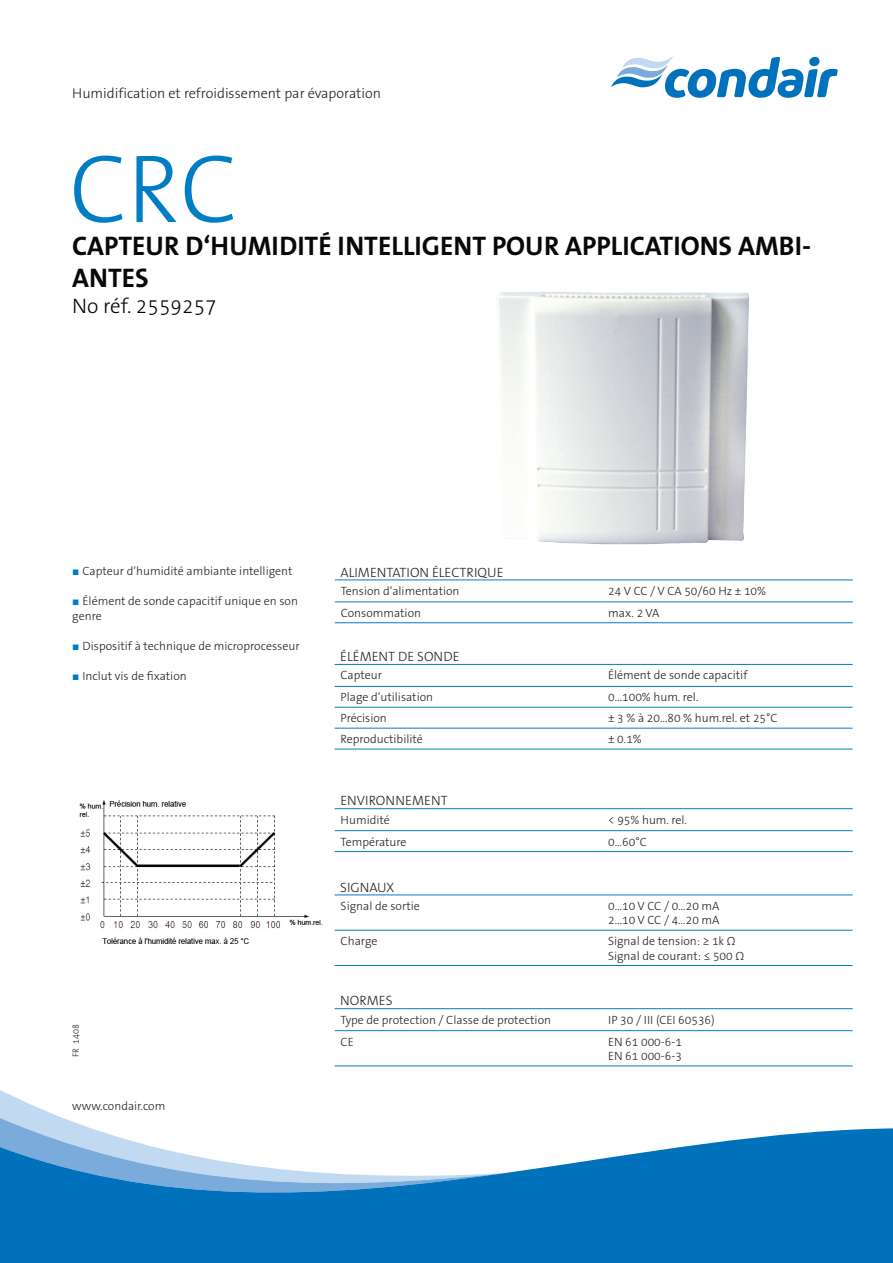
<style>
.page{position:relative;width:893px;height:1263px;background:#fff}
.page>*{position:absolute;margin:0;border:0;box-sizing:border-box;transform-origin:0 0}
.t1{font:300 97.5px "The Sans B HT3";color:#007ec5}
.t2{font:700 27px/32.4px "The Sans B HT7";color:#060906}
.t3{font:300 21px "The Sans B HT3";color:#040505}
.t4{font:300 14.25px "The Sans B HT3";color:#231f20}
.t5{font:300 13.5px "The Sans B HT3";color:#231f20}
.t6{font:300 12px/14.4px "The Sans B HT3";color:#231f20}
.t7{font:300 9px "The Sans B HT3";color:#231f20}
.s1{font-family:"Times New Roman";font-weight:400;color:#007ec5}
</style>
<div class="page">
<svg style="left:0;top:1090px;width:48px;height:22px"></svg>
<svg style="left:0;top:1112px;width:90px;height:16px"></svg>
<svg style="left:0;top:1128px;width:893px;height:135px;fill:#0072bc"></svg>
<img style="left:496px;top:292px;width:253px;height:252px">
<img style="left:79px;top:800px;width:244px;height:144px">
<hr style="left:335px;top:580px;width:267px;height:1px;background:#007ec5">
<hr style="left:602px;top:580px;width:251px;height:1px;background:#007ec5">
<hr style="left:335px;top:602px;width:267px;height:1px;background:#007ec5">
<hr style="left:602px;top:602px;width:251px;height:1px;background:#007ec5">
<hr style="left:335px;top:622px;width:267px;height:1px;background:#007ec5">
<hr style="left:602px;top:622px;width:251px;height:1px;background:#007ec5">
<hr style="left:335px;top:664px;width:267px;height:1px;background:#007ec5">
<hr style="left:602px;top:664px;width:251px;height:1px;background:#007ec5">
<hr style="left:335px;top:686px;width:267px;height:1px;background:#007ec5">
<hr style="left:602px;top:686px;width:251px;height:1px;background:#007ec5">
<hr style="left:335px;top:707px;width:267px;height:1px;background:#007ec5">
<hr style="left:602px;top:707px;width:251px;height:1px;background:#007ec5">
<hr style="left:335px;top:728px;width:267px;height:1px;background:#007ec5">
<hr style="left:602px;top:728px;width:251px;height:1px;background:#007ec5">
<hr style="left:335px;top:749px;width:267px;height:1px;background:#007ec5">
<hr style="left:602px;top:749px;width:251px;height:1px;background:#007ec5">
<hr style="left:335px;top:808px;width:267px;height:1px;background:#007ec5">
<hr style="left:602px;top:808px;width:251px;height:1px;background:#007ec5">
<hr style="left:335px;top:830px;width:267px;height:1px;background:#007ec5">
<hr style="left:602px;top:830px;width:251px;height:1px;background:#007ec5">
<hr style="left:335px;top:851px;width:267px;height:1px;background:#007ec5">
<hr style="left:602px;top:851px;width:251px;height:1px;background:#007ec5">
<hr style="left:335px;top:895px;width:267px;height:1px;background:#007ec5">
<hr style="left:602px;top:895px;width:251px;height:1px;background:#007ec5">
<hr style="left:335px;top:930px;width:267px;height:1px;background:#007ec5">
<hr style="left:602px;top:930px;width:251px;height:1px;background:#007ec5">
<hr style="left:335px;top:965px;width:267px;height:1px;background:#007ec5">
<hr style="left:602px;top:965px;width:251px;height:1px;background:#007ec5">
<hr style="left:335px;top:1008px;width:267px;height:1px;background:#007ec5">
<hr style="left:602px;top:1008px;width:251px;height:1px;background:#007ec5">
<hr style="left:335px;top:1030px;width:267px;height:1px;background:#007ec5">
<hr style="left:602px;top:1030px;width:251px;height:1px;background:#007ec5">
<hr style="left:335px;top:1066px;width:267px;height:1px;background:#007ec5">
<hr style="left:602px;top:1066px;width:251px;height:1px;background:#007ec5">
<svg style="left:611px;top:56px;width:227px;height:42px"></svg>
<p class="t4" style="left:72px;top:84px;width:310px">Humidification et refroidissement par évaporation</p>
<h1 class="t1" style="left:69px;top:126px;width:170px">CRC</h1>
<h2 class="t2" style="left:72px;top:230px;width:740px">CAPTEUR D‘HUMIDITÉ INTELLIGENT POUR APPLICATIONS AMBI-<br>ANTES</h2>
<h3 class="t3" style="left:72px;top:292px;width:146px">No réf. 2559257</h3>
<p class="t6" style="left:72px;top:564px;width:222px"><span class="s1">■</span> Capteur d‘humidité ambiante intelligent</p>
<p class="t6" style="left:72px;top:594px;width:227px;line-height:15px"><span class="s1">■</span> Élément de sonde capacitif unique en son genre</p>
<p class="t6" style="left:72px;top:639px;width:229px"><span class="s1">■</span> Dispositif à technique de microprocesseur</p>
<p class="t6" style="left:72px;top:669px;width:116px"><span class="s1">■</span> Inclut vis de fixation</p>
<p class="t7" style="left:70px;top:1057px;width:34px;rotate:-90deg">FR 1408</p>
<p class="t6" style="left:72px;top:1099px;width:95px">www.condair.com</p>
<p class="t5" style="left:341px;top:563px;width:165px">ALIMENTATION ÉLECTRIQUE</p>
<p class="t6" style="left:341px;top:584px;width:120px">Tension d‘alimentation</p>
<p class="t6" style="left:608px;top:584px;width:159px">24 V CC / V CA 50/60 Hz ± 10%</p>
<p class="t6" style="left:341px;top:606px;width:82px">Consommation</p>
<p class="t6" style="left:608px;top:606px;width:53px">max. 2 VA</p>
<p class="t5" style="left:340px;top:648px;width:121px">ÉLÉMENT DE SONDE</p>
<p class="t6" style="left:341px;top:668px;width:43px">Capteur</p>
<p class="t6" style="left:608px;top:668px;width:141px">Élément de sonde capacitif</p>
<p class="t6" style="left:341px;top:690px;width:94px">Plage d‘utilisation</p>
<p class="t6" style="left:608px;top:690px;width:92px">0...100% hum. rel.</p>
<p class="t6" style="left:341px;top:711px;width:48px">Précision</p>
<p class="t6" style="left:608px;top:711px;width:171px">± 3 % à 20...80 % hum.rel. et 25°C</p>
<p class="t6" style="left:341px;top:732px;width:84px">Reproductibilité</p>
<p class="t6" style="left:608px;top:732px;width:35px">± 0.1%</p>
<p class="t5" style="left:340px;top:792px;width:109px">ENVIRONNEMENT</p>
<p class="t6" style="left:341px;top:812px;width:51px">Humidité</p>
<p class="t6" style="left:608px;top:812px;width:81px">&lt; 95% hum. rel.</p>
<p class="t6" style="left:341px;top:834px;width:67px">Température</p>
<p class="t6" style="left:608px;top:834px;width:40px">0...60°C</p>
<p class="t5" style="left:340px;top:878px;width:55px">SIGNAUX</p>
<p class="t6" style="left:341px;top:899px;width:81px">Signal de sortie</p>
<p class="t6" style="left:608px;top:899px;width:113px">0...10 V CC / 0...20 mA<br>2...10 V CC / 4...20 mA</p>
<p class="t6" style="left:341px;top:934px;width:38px">Charge</p>
<p class="t6" style="left:608px;top:934px;width:138px">Signal de tension: ≥ 1k Ω<br>Signal de courant: ≤ 500 Ω</p>
<p class="t5" style="left:340px;top:992px;width:54px">NORMES</p>
<p class="t6" style="left:341px;top:1012px;width:212px">Type de protection / Classe de protection</p>
<p class="t6" style="left:608px;top:1012px;width:108px">IP 30 / III (CEI 60536)</p>
<p class="t6" style="left:341px;top:1034px;width:15px">CE</p>
<p class="t6" style="left:608px;top:1034px;width:75px">EN 61 000-6-1<br>EN 61 000-6-3</p>
</div>
